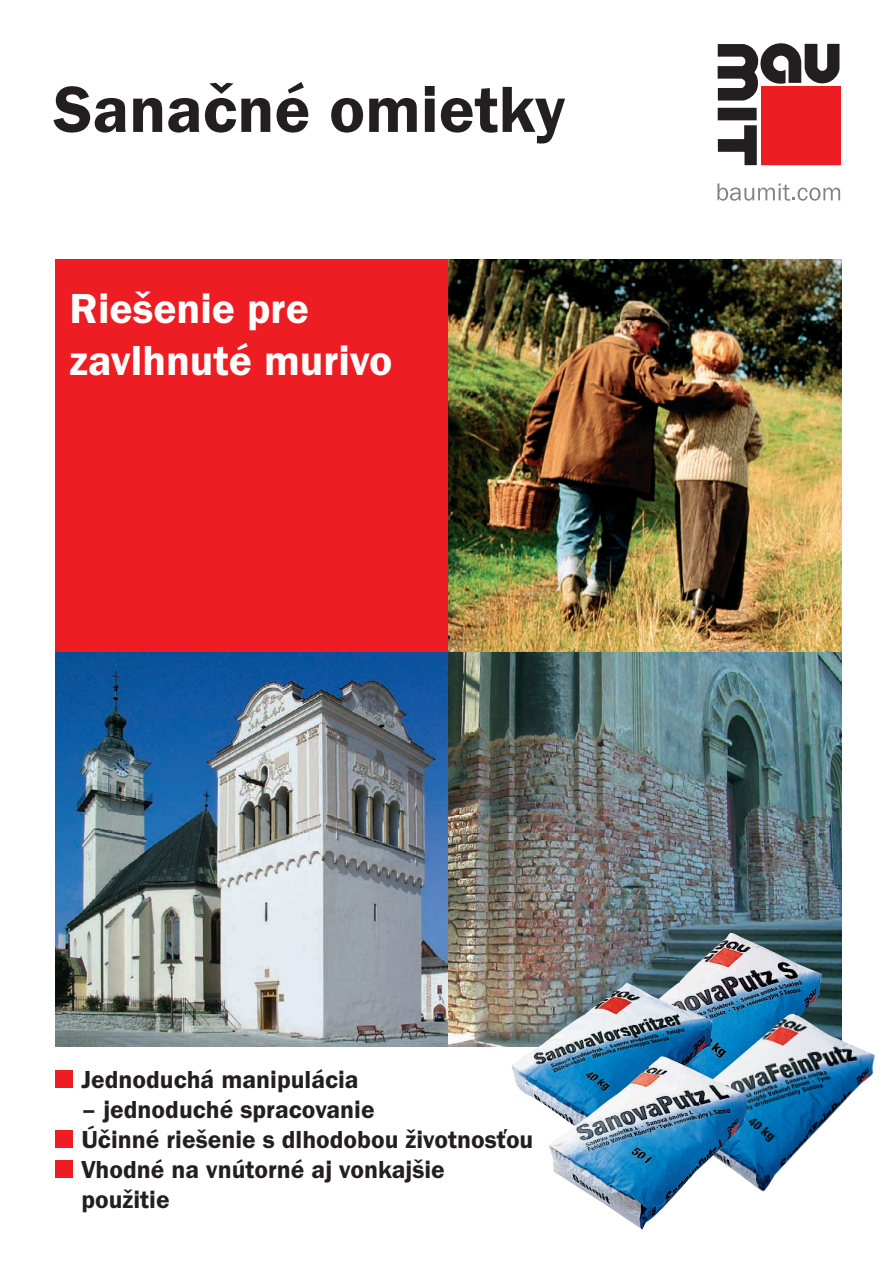
<style>
.page{position:relative;width:893px;height:1263px;background:#fff}
.page>*{position:absolute;margin:0;border:0;box-sizing:border-box;transform-origin:0 0}
.t1{font:600 67.5px "Franklin Got Itc TCE";color:#231f20}
.t2{font:600 43.5px/52.2px "Franklin Got Itc TCE";color:#fff}
.t3{font:600 25.5px/30px "Franklin Got Itc TCE";color:#231f20}
</style>
<div class="page">
<svg style="left:718px;top:43px;width:122px;height:122px"></svg>
<div style="left:761px;top:86px;width:79px;height:79px;background:#ee1d23"></div>
<svg style="left:717px;top:183px;width:123px;height:18px"></svg>
<div style="left:55px;top:259px;width:394px;height:394px;background:#ee1d23"></div>
<img style="left:449px;top:259px;width:393px;height:394px">
<img style="left:55px;top:653px;width:394px;height:393px">
<img style="left:449px;top:653px;width:393px;height:393px">
<div style="left:56px;top:1161px;width:17px;height:17px;background:#ee1d23"></div>
<div style="left:56px;top:1131px;width:17px;height:17px;background:#ee1d23"></div>
<div style="left:56px;top:1071px;width:17px;height:17px;background:#ee1d23"></div>
<img style="left:621px;top:932px;width:201px;height:80px">
<img style="left:713px;top:1012px;width:162px;height:180px">
<img style="left:511px;top:983px;width:202px;height:125px">
<img style="left:549px;top:1056px;width:198px;height:174px">
<h1 class="t1" style="left:53px;top:87px;width:513px">Sanačné omietky</h1>
<h2 class="t2" style="left:69px;top:286px;width:324px">Riešenie pre zavlhnuté murivo</h2>
<p class="t3" style="left:81px;top:1067px;width:279px">Jednoduchá manipulácia</p>
<p class="t3" style="left:81px;top:1097px;width:453px">– jednoduché spracovanie<br>Účinné riešenie s dlhodobou životnosťou<br>Vhodné na vnútorné aj vonkajšie použitie</p>
</div>
